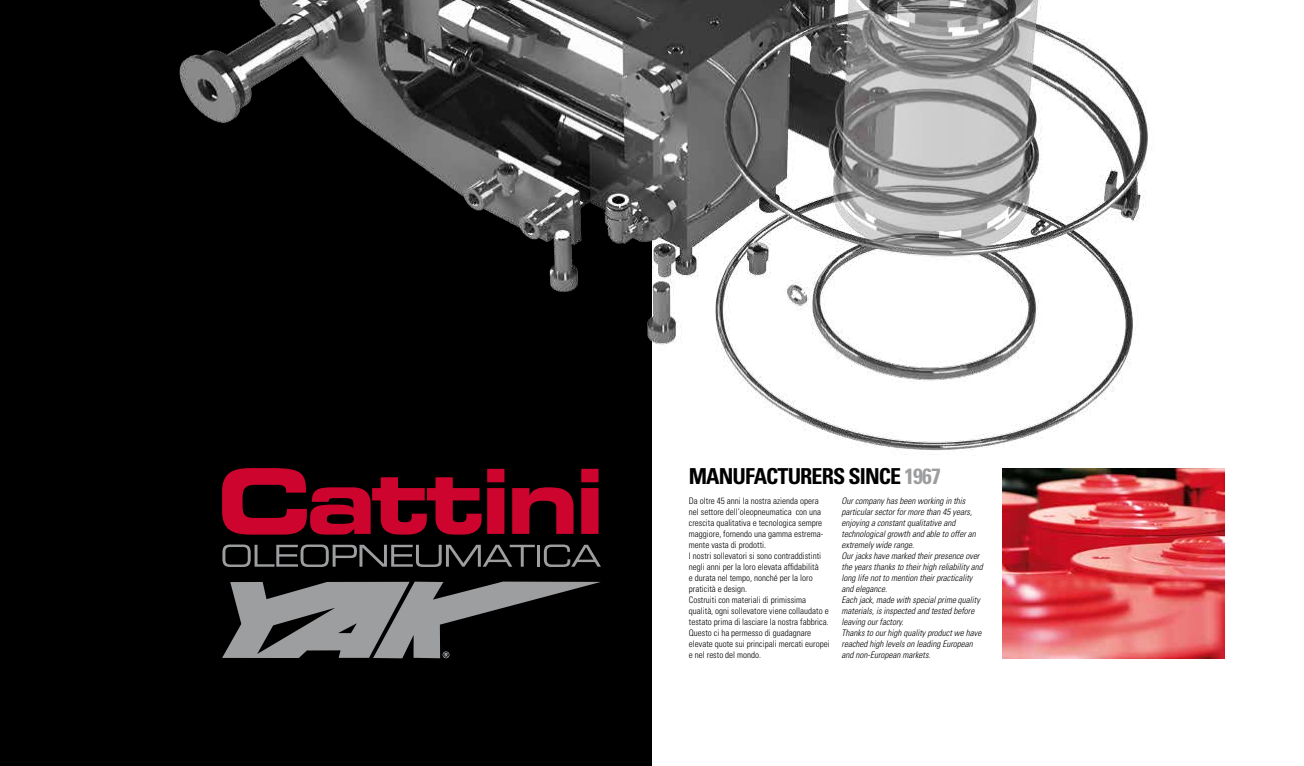
<style>
.page{position:relative;width:1304px;height:766px;background:#fff}
.page>*{position:absolute;margin:0;border:0;box-sizing:border-box;transform-origin:0 0}
.t1{font:700 condensed 22px "Univers LT Std";letter-spacing:-.04em;color:#000}
.t2{font:300 condensed 9px/11px "Univers LT Std";color:#000}
.t3{font:italic 300 condensed 9px/11px "Univers LT Std";color:#000}
.s1{color:#9c9e9f}
</style>
<div class="page">
<img style="left:1003px;top:468px;width:222px;height:190px">
<div style="left:0;top:0;width:652px;height:765px;background:#000"></div>
<img style="left:179px;top:0;width:969px;height:455px">
<svg style="left:222px;top:468px;width:282px;height:66px"></svg>
<svg style="left:512px;top:487px;width:62px;height:46px"></svg>
<svg style="left:581px;top:468px;width:18px;height:65px"></svg>
<svg style="left:222px;top:544px;width:313px;height:22px"></svg>
<hr style="left:537px;top:544px;width:3px;height:22px;background:#9c9e9f">
<svg style="left:544px;top:544px;width:57px;height:22px"></svg>
<svg style="left:222px;top:581px;width:379px;height:77px"></svg>
<h1 class="t1" style="left:689px;top:462px;width:253px">MANUFACTURERS SINCE <span class="s1">1967</span></h1>
<p class="t2" style="left:689px;top:495px;width:142px">Da oltre 45 anni la nostra azienda opera nel settore dell’oleopneumatica con una crescita qualitativa e tecnologica sempre maggiore, fornendo una gamma estrema&shy;mente vasta di prodotti.<br>I nostri sollevatori si sono contraddistinti negli anni per la loro elevata affidabilità<br>e durata nel tempo, nonché per la loro praticità e design.<br>Costruiti con materiali di primissima qualità, ogni sollevatore viene collaudato e testato prima di lasciare la nostra fabbrica.<br>Questo ci ha permesso di guadagnare elevate quote sui principali mercati europei e nel resto del mondo.</p>
<p class="t3" style="left:842px;top:495px;width:143px">Our company has been working in this particular sector for more than 45 years, enjoying a constant qualitative and technological growth and able to offer an extremely wide range.<br>Our jacks have marked their presence over the years thanks to their high reliability and long life not to mention their practicality and elegance.<br>Each jack, made with special prime quality materials, is inspected and tested before leaving our factory.<br>Thanks to our high quality product we have reached high levels on leading European and non-European markets.</p>
</div>
